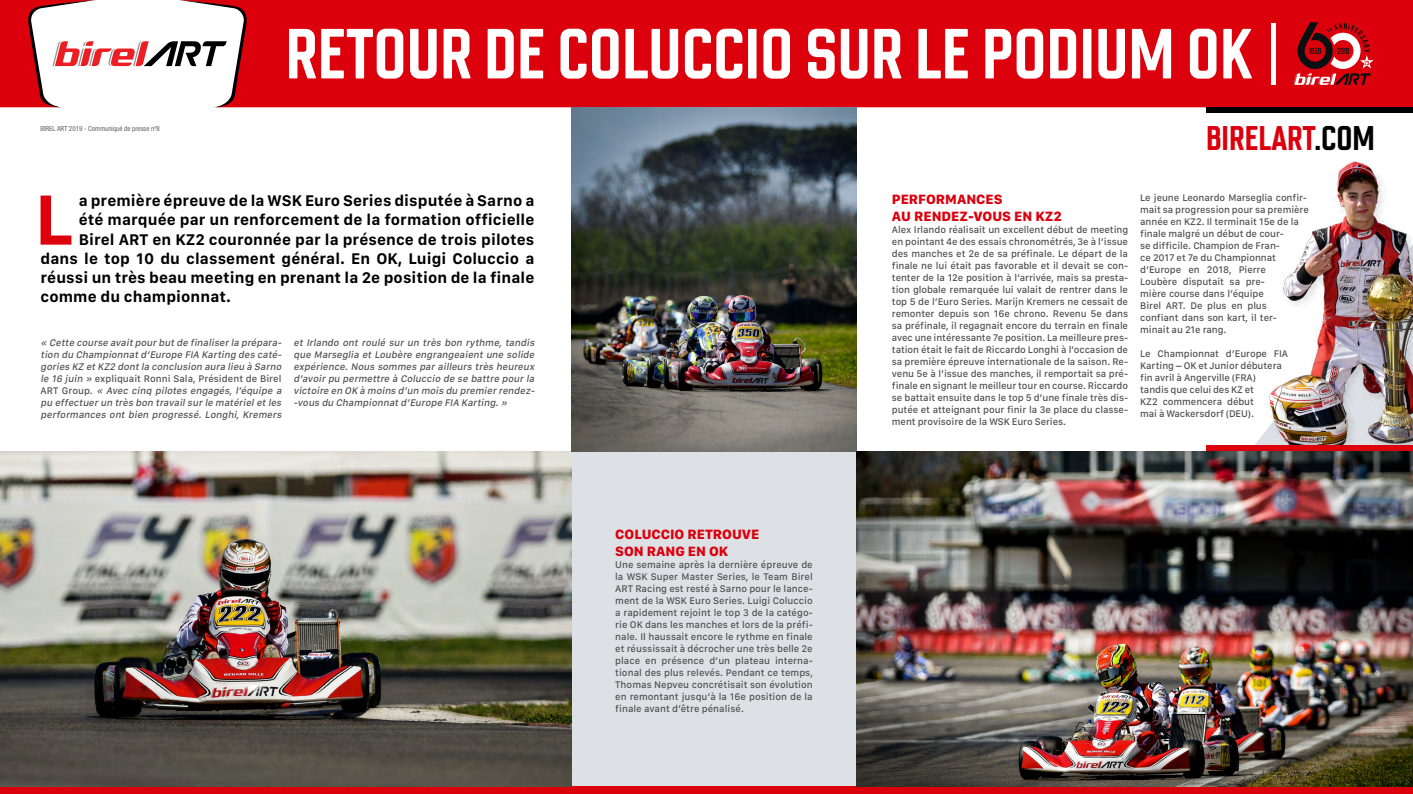
<style>
.page{position:relative;width:1413px;height:794px;background:#fff}
.page>*{position:absolute;margin:0;border:0;box-sizing:border-box;transform-origin:0 0}
.t1{font:700 73.6px "San Francisco Text";color:#dc000d}
.t2{font:700 70.7px "Chromoxome Pro";color:#fff}
.t3{font:700 34.2px "Chromoxome Pro";color:#dc000d}
.t4{font:700 16px "San Francisco Text";letter-spacing:.005em;color:#000}
.t5{font:800 14px/16.8px "San Francisco Text";color:#dc000d}
.t6{font:500 10px/12px "San Francisco Text";letter-spacing:-.01em;color:#4e4e4e;text-align:justify}
.t7{font:italic 500 10px/12px "San Francisco Text";color:#4e4e4e}
.t8{font:condensed 7px "Helvetica Neue LT Pro";color:#646263}
.s1{color:#000}
.s2{font-style:normal}
</style>
<div class="page">
<div style="left:571px;top:451px;width:286px;height:335px;background:#dde1e5"></div>
<div style="left:0;top:786px;width:1413px;height:8px;background:#dc000d"></div>
<div style="left:249px;top:0;width:1164px;height:107px;background:#dc000d"></div>
<svg style="left:0;top:0;width:249px;height:107px"></svg>
<img style="left:0;top:451px;width:571px;height:335px">
<img style="left:571px;top:107px;width:286px;height:344px">
<img style="left:857px;top:451px;width:556px;height:335px">
<div style="left:1206px;top:107px;width:207px;height:6px;background:#000"></div>
<hr style="left:1271px;top:23px;width:4px;height:61px;background:#fff">
<svg style="left:1293px;top:22px;width:80px;height:63px"></svg>
<img style="left:1262px;top:161px;width:151px;height:291px">
<div style="left:1206px;top:445px;width:207px;height:6px;background:#dc000d"></div>
<p class="t8" style="left:41px;top:125px;width:121px">BIREL ART 2019 - Communiqué de presse nº8</p>
<h2 class="t2" style="left:285px;top:13px;width:968px">RETOUR DE COLUCCIO SUR LE PODIUM OK</h2>
<h3 class="t3" style="left:1206px;top:118px;width:170px">BIRELART<span class="s1">.COM</span></h3>
<h1 class="t1" style="left:35px;top:174px;width:40px">L</h1>
<h3 class="t4" style="left:79px;top:191px;width:457px">a première épreuve de la WSK Euro Series disputée à Sarno a</h3>
<h3 class="t4" style="left:79px;top:210px;width:457px">été marquée par un renforcement de la formation officielle</h3>
<h3 class="t4" style="left:79px;top:229px;width:457px">Birel ART en KZ2 couronnée par la présence de trois pilotes</h3>
<h3 class="t4" style="left:41px;top:248px;width:495px">dans le top 10 du classement général. En OK, Luigi Coluccio a</h3>
<h3 class="t4" style="left:41px;top:268px;width:495px">réussi un très beau meeting en prenant la 2e position de la finale</h3>
<h3 class="t4" style="left:41px;top:287px;width:192px">comme du championnat.</h3>
<p class="t7" style="left:41px;top:337px;width:245px">« Cette course avaitpourbutde finaliserla prépara&shy;tion du Championnatd’Europe FIA Karting des caté&shy;gories KZ etKZ2 dontla conclusion aura lieu à Sarno le 16 juin » <span class="s2">expliquait Ronni Sala, Président de Birel A R T G r o u p .</span> « Avec cinq pilotes engagés, l’équipe a pu effectuerun très bon travailsurle matérieletles performances ont bien progressé. Longhi, Kremers</p>
<p class="t7" style="left:293px;top:337px;width:245px;text-align:justify">et Irlando ont roulé sur un très bon rythme, tandis que Marseglia etLoubère engrangeaientune solide expérience.Nous sommes parailleurs très heureux d’avoirpu permettre à Coluccio de se battre pourla victoire en OK à moins d’un mois du premierrendez--vous du Championnatd’Europe FIA Karting.»</p>
<h3 class="t5" style="left:615px;top:527px;width:146px">COLUCCIO RETROUVE<br>SON RANG EN OK</h3>
<p class="t6" style="left:615px;top:559px;width:199px">Une semaine après la dernière épreuve de la WSK Super Master Series, le Team Birel ART Racing est resté à Sarno pour le lance&shy;ment de la WSK Euro Series. Luigi Coluccio a rapidement rejoint le top 3 de la catégo&shy;rie OK dans les manches et lors de la préfi&shy;nale. Il haussait encore le rythme en finale et réussissait à décrocher une très belle 2e place en présence d’un plateau interna&shy;tional des plus relevés. Pendant ce temps, Thomas Nepveu concrétisait son évolution en remontant jusqu’à la 16e position de la finale avant d’être pénalisé.</p>
<h3 class="t5" style="left:892px;top:192px;width:171px">PERFORMANCES<br>AU RENDEZ-VOUS EN KZ2</h3>
<p class="t6" style="left:892px;top:225px;width:238px">Alex Irlando réalisait un excellent début de meeting en pointant 4e des essais chronométrés, 3e à l’issue des manches et 2e de sa préfinale. Le départ de la finale ne lui était pas favorable et il devait se con&shy;tenter de la 12e position à l’arrivée, mais sa presta&shy;tion globale remarquée lui valait de rentrer dans le top 5 de l’Euro Series. Marijn Kremers ne cessait de remonter depuis son 16e chrono. Revenu 5e dans sa préfinale, il regagnait encore du terrain en finale avec une intéressante 7e position. La meilleure pres&shy;tation était le fait de Riccardo Longhi à l’occasion de sa première épreuve internationale de la saison. Re&shy;venu 5e à l’issue des manches, il remportait sa pré&shy;finale en signant le meilleur tour en course. Riccardo se battait ensuite dans le top 5 d’une finale très dis&shy;putée et atteignant pour finir la 3e place du classe&shy;ment provisoire de la WSK Euro Series.</p>
<p class="t6" style="left:1140px;top:192px;width:170px;text-align:left">Le jeune Leonardo Marseglia confir&shy;mait sa progression pour sa première année en KZ2. Il terminait 15e de la finale malgré un début de cour-<br>se difficile. Champion de Fran-<br>ce 2017 et 7e du Championnat d’Europe en 2018, Pierre<br>Loubère disputait sa pre-<br>mière course dans l’équipe<br>Birel ART. De plus en plus<br>confiant dans son kart, il ter-<br>minait au 21e rang.</p>
<p class="t6" style="left:1140px;top:348px;width:149px;text-align:left">Le Championnat d’Europe FIA<br>Karting – OK et Junior débutera fin avril à Angerville (FRA)<br>tandis que celui des KZ et<br>KZ2 commencera début<br>mai à Wackersdorf (DEU).</p>
</div>
